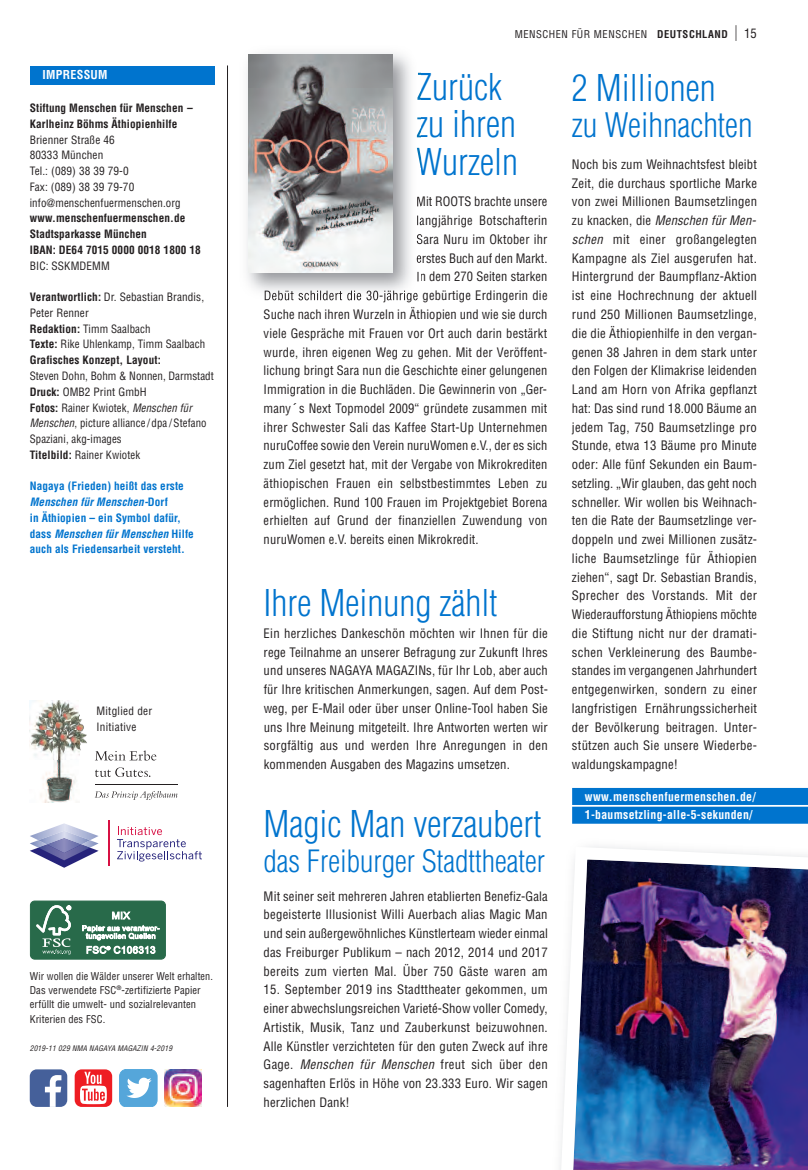
<style>
.page{position:relative;width:808px;height:1170px;background:#fff}
.page>*{position:absolute;margin:0;border:0;box-sizing:border-box;transform-origin:0 0}
.t1{font:300 condensed 36px/37.5px "Helvetica";color:#0074ce}
.t2{font:300 condensed 33px "Helvetica";color:#0074ce}
.t3{font:300 condensed 30px "Helvetica";color:#0074ce}
.t4{font:condensed 12.75px/18.8px "Helvetica";letter-spacing:.01em;color:#231f20;text-align:justify}
.t5{font:700 condensed 12px/18.8px "Helvetica";letter-spacing:.025em;color:#fff}
.t6{font:condensed 11.25px/15.8px "Helvetica";letter-spacing:.01em;color:#231f20}
.t7{font:700 condensed 11.25px/15.8px "Helvetica";letter-spacing:.01em;color:#0074ce}
.t8{font:700 condensed 11.25px/15.8px "Helvetica";letter-spacing:.01em;color:#231f20}
.t9{font:condensed 10.5px/14.2px "Helvetica";letter-spacing:.01em;color:#231f20}
.t10{font:condensed 10.5px "Helvetica";letter-spacing:.05em;color:#231f20}
.t11{font:italic condensed 7.5px "Helvetica";letter-spacing:.025em;color:#231f20}
.s1{font-style:italic}
.s2{font-weight:700}
.s3{font-size:15.75px}
.s4{font-size:12.75px}
.s5{font-family:"Lucida Grande";font-stretch:normal}
</style>
<div class="page">
<hr style="left:227px;top:65px;width:1px;height:1041px;background:#231f20">
<div style="left:30px;top:66px;width:185px;height:18px;background:#0074ce"></div>
<svg style="left:30px;top:823px;width:69px;height:44px"></svg>
<img style="left:38px;top:830px;width:52px;height:14px">
<img style="left:47px;top:838px;width:34px;height:14px">
<svg style="left:117px;top:826px;width:85px;height:35px"></svg>
<hr style="left:108px;top:820px;width:1px;height:45px;background:#d71043">
<div style="left:30px;top:901px;width:135px;height:58px;background:#286a4a;border-radius:4px"></div>
<div style="left:30px;top:900px;width:136px;height:59px;border:1px solid #286a4a;border-radius:4px"></div>
<svg style="left:36px;top:905px;width:35px;height:49px"></svg>
<svg style="left:82px;top:911px;width:77px;height:42px"></svg>
<svg style="left:30px;top:1069px;width:37px;height:37px"></svg>
<svg style="left:75px;top:1069px;width:37px;height:37px"></svg>
<svg style="left:120px;top:1069px;width:37px;height:37px"></svg>
<img style="left:164px;top:1069px;width:38px;height:37px">
<svg style="left:95px;top:791px;width:82px;height:8px"></svg>
<svg style="left:95px;top:767px;width:55px;height:10px"></svg>
<svg style="left:95px;top:750px;width:61px;height:10px"></svg>
<hr style="left:95px;top:784px;width:82px;height:1px;background:#231f20">
<img style="left:30px;top:700px;width:57px;height:102px">
<img style="left:247px;top:53px;width:173px;height:247px">
<svg style="left:417px;top:196px;width:3px;height:10px"></svg>
<svg style="left:417px;top:215px;width:3px;height:11px"></svg>
<svg style="left:417px;top:234px;width:3px;height:10px"></svg>
<svg style="left:417px;top:254px;width:3px;height:9px"></svg>
<svg style="left:417px;top:271px;width:3px;height:10px"></svg>
<img style="left:265px;top:290px;width:95px;height:10px">
<img style="left:417px;top:73px;width:3px;height:27px">
<img style="left:417px;top:116px;width:3px;height:22px">
<img style="left:417px;top:148px;width:3px;height:19px">
<img style="left:249px;top:55px;width:143px;height:217px">
<img style="left:560px;top:846px;width:248px;height:323px">
<div style="left:572px;top:787px;width:236px;height:17px;background:#0074ce"></div>
<div style="left:572px;top:806px;width:236px;height:17px;background:#0074ce"></div>
<p class="t5" style="left:43px;top:66px;width:67px">IMPRESSUM</p>
<p class="t8" style="left:30px;top:100px;width:164px">Stiftung Menschen für Menschen <span class="s1">–<br></span>Karlheinz Böhms Äthiopienhilfe</p>
<p class="t6" style="left:30px;top:132px;width:152px">Brienner Straße 46<br>80333 München<br>Tel.: (089) 38 39 79-0<br>Fax: (089) 38 39 79-70 info@menschenfuermenschen.org</p>
<p class="t8" style="left:30px;top:211px;width:173px">www.menschenfuermenschen.de<br>Stadtsparkasse München<br>IBAN: DE64 7015 0000 0018 1800 18</p>
<p class="t6" style="left:30px;top:258px;width:82px">BIC: SSKMDEMM</p>
<p class="t6" style="left:30px;top:289px;width:177px"><span class="s2">Verantwortlich:</span> Dr. Sebastian Brandis,<br>Peter Renner<br><span class="s2">Redaktion:</span> Timm Saalbach<br><span class="s2">Texte:</span> Rike Uhlenkamp, Timm Saalbach<br><span class="s2">Grafisches Konzept, Layout:</span></p>
<p class="t6" style="left:30px;top:368px;width:186px">Steven Dohn, Bohm &amp; Nonnen, Darmstadt<br><span class="s2">Druck:</span> OMB2 Print GmbH<br><span class="s2">Fotos:</span> Rainer Kwiotek, <span class="s1">Menschen für<br>Menschen</span>, picture alliance / dpa / Stefano<br>Spaziani, akg-images<br><span class="s2">Titelbild:</span> Rainer Kwiotek</p>
<p class="t7" style="left:30px;top:478px;width:166px">Nagaya (Frieden) heißt das erste<br><span class="s1">Menschen für Menschen-</span>Dorf<br>in Äthiopien – ein Symbol dafür, dass <span class="s1">Menschen für Menschen</span> Hilfe auch als Friedensarbeit versteht.</p>
<p class="t6" style="left:96px;top:703px;width:57px">Mitglied der<br>Initiative</p>
<p class="t9" style="left:30px;top:969px;width:185px">Wir wollen die Wälder unserer Welt erhalten.<br>Das verwendete FSC<sup>®</sup>-zertifizierte Papier erfüllt die umwelt- und sozialrelevanten Kriterien des FSC.</p>
<p class="t11" style="left:30px;top:1043px;width:144px">2019-11 029 NMA NAGAYA MAGAZIN 4-2019</p>
<p class="t10" style="left:515px;top:28px;width:244px">MENSCHEN FÜR MENSCHEN <span class="s2">DEUTSCHLAND</span> <span class="s3">|</span> <span class="s4">15</span></p>
<h1 class="t1" style="left:416px;top:69px;width:103px">Zurück zu ihren<br>Wurzeln</h1>
<p class="t4" style="left:416px;top:192px;width:133px">Mit ROOTS brachte unsere langjährige Botschafterin Sara Nuru im Oktober ihr erstes Buch auf den Markt.<br>In dem 270 Seiten starken</p>
<p class="t4" style="left:264px;top:305px;width:285px">Suche nach ihren Wurzeln in Äthiopien und wie sie durch viele Gespräche mit Frauen vor Ort auch darin bestärkt wurde, ihren eigenen Weg zu gehen. Mit der Veröffent - lichung bringt Sara nun die Geschichte einer gelungenen Immigration in die Buchläden. Die Gewinnerin von „Ger&shy;many<span class="s5">´</span>s Next Topmodel 2009“ gründete zusammen mit ihrer Schwester Sali das Kaffee Start-Up Unternehmen nuruCoffee sowie den Verein nuruWomen e.V., der es sich zum Ziel gesetzt hat, mit der Vergabe von Mikrokrediten äthiopischen Frauen ein selbstbestimmtes Leben zu ermöglichen. Rund 100 Frauen im Projektgebiet Borena erhielten auf Grund der finanziellen Zuwendung von nuruWomen e.V. bereits einen Mikrokredit.</p>
<h1 class="t1" style="left:264px;top:584px;width:235px">Ihre Meinung zählt</h1>
<p class="t4" style="left:264px;top:624px;width:286px">Ein herzliches Dankeschön möchten wir Ihnen für die rege Teilnahme an unserer Befragung zur Zukunft Ihres und unseres NAGAYA MAGAZINs, für Ihr Lob, aber auch für Ihre kritischen Anmerkungen, sagen. Auf dem Post&shy;weg, per E-Mail oder über unser Online-Tool haben Sie uns Ihre Meinung mitgeteilt. Ihre Antworten werten wir sorgfältig aus und werden Ihre Anregungen in den kommenden Ausgaben des Magazins umsetzen.</p>
<h1 class="t1" style="left:264px;top:805px;width:279px">Magic Man verzaubert</h1>
<h3 class="t3" style="left:264px;top:844px;width:283px">das Freiburger Stadttheater</h3>
<p class="t4" style="left:264px;top:886px;width:286px">Mit seiner seit mehreren Jahren etablierten Benefiz-Gala begeisterte Illusionist Willi Auerbach alias Magic Man und sein außergewöhnliches Künstlerteam wieder einmal das Freiburger Publikum – nach 2012, 2014 und 2017 bereits zum vierten Mal. Über 750 Gäste waren am</p>
<p class="t4" style="left:264px;top:980px;width:286px">15. September 2019 ins Stadttheater gekommen, um einer abwechslungs reichen Varieté-Show voller Comedy, Artistik, Musik, Tanz und Zauberkunst beizuwohnen.<br>Alle Künstler verzichteten für den guten Zweck auf ihre Gage. <span class="s1">Menschen für Menschen</span> freut sich über den sagenhaften Erlös in Höhe von 23.333 Euro. Wir sagen herzlichen Dank!</p>
<h1 class="t1" style="left:572px;top:69px;width:145px">2 Millionen</h1>
<h2 class="t2" style="left:572px;top:106px;width:182px">zu Weihnachten</h2>
<p class="t4" style="left:572px;top:155px;width:187px">Noch bis zum Weihnachtsfest bleibt Zeit, die durchaus sportliche Marke von zwei Millionen Baumsetzlingen zu knacken, die <span class="s1">Menschen für Men&shy;schen</span> mit einer großangelegten Kampagne als Ziel ausgerufen hat.<br>Hintergrund der Baumpflanz-Aktion ist eine Hochrechnung der aktuell rund 250 Millionen Baumsetzlinge, die die Äthiopienhilfe in den vergan&shy;genen 38 Jahren in dem stark unter den Folgen der Klimakrise leidenden Land am Horn von Afrika gepflanzt hat: Das sind rund 18.000 Bäume an jedem Tag, 750 Baumsetzlinge pro Stunde, etwa 13 Bäume pro Minute oder: Alle fünf Sekunden ein Baum&shy;setzling. „Wir glauben, das geht noch schneller. Wir wollen bis Weihnach&shy;ten die Rate der Baumsetzlinge ver&shy;doppeln und zwei Millionen zusätz - liche Baumsetzlinge für Äthiopien ziehen“, sagt Dr. Sebastian Brandis, Sprecher des Vorstands. Mit der Wiederaufforstung Äthiopiens möchte die Stiftung nicht nur der dramati&shy;schen Verkleinerung des Baumbe&shy;standes im vergangenen Jahrhundert entgegenwirken, sondern zu einer langfristigen Ernährungssicherheit der Bevölkerung beitragen. Unter&shy;stützen auch Sie unsere Wiederbe&shy;waldungskampagne!</p>
<p class="t5" style="left:585px;top:787px;width:172px">www.menschenfuermenschen.de/<br>1-baumsetzling-alle-5-sekunden/</p>
</div>
